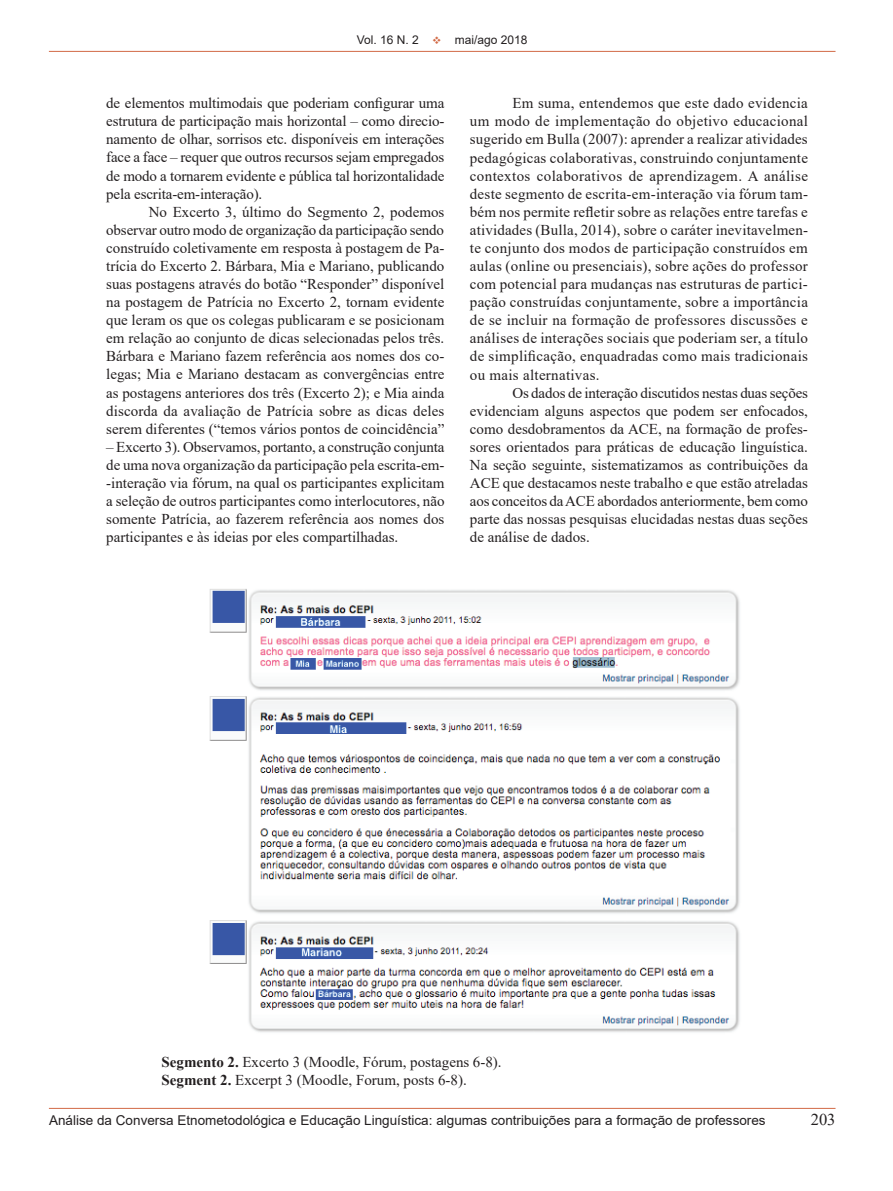
<style>
.page{position:relative;width:893px;height:1191px;background:#fff}
.page>*{position:absolute;margin:0;border:0;box-sizing:border-box;transform-origin:0 0}
.t1{font:16.5px "Times New Roman";color:#231f20}
.t2{font:15px/18.1px "Times New Roman";color:#231f20;text-align:justify}
.t3{font:13.5px "Arial";color:#231f20}
.t4{font:12px "Arial";color:#231f20}
.s1{color:#d26a46}
.s2{font-weight:700}
</style>
<div class="page">
<hr style="left:49px;top:51px;width:787px;height:1px;background:#d26a46">
<hr style="left:49px;top:1108px;width:787px;height:1px;background:#d26a46">
<img style="left:209px;top:589px;width:531px;height:443px">
<p class="t4" style="left:357px;top:31px;width:172px">Vol. 16 N. 2 <span class="s1">❖</span> mai/ago 2018</p>
<p class="t2" style="left:106px;top:94px;width:340px">de elementos multimodais que poderiam configurar uma estrutura de participação mais horizontal – como direcio&shy;namento de olhar, sorrisos etc. disponíveis em interações face a face – requer que outros recursos sejam empregados de modo a tornarem evidente e pública tal horizontalidade pela escrita-em-interação).</p>
<p class="t2" style="left:106px;top:202px;width:340px;text-indent:43px">No Excerto 3, último do Segmento 2, podemos observar outro modo de organização da participação sendo construído coletivamente em resposta à postagem de Pa&shy;trícia do Excerto 2. Bárbara, Mia e Mariano, publicando suas postagens através do botão “Responder” disponível na postagem de Patrícia no Excerto 2, tornam evidente que leram os que os colegas publicaram e se posicionam em relação ao conjunto de dicas selecionadas pelos três.<br>Bárbara e Mariano fazem referência aos nomes dos co&shy;legas; Mia e Mariano destacam as convergências entre as postagens anteriores dos três (Excerto 2); e Mia ainda discorda da avaliação de Patrícia sobre as dicas deles serem diferentes (“temos vários pontos de coincidência”</p>
<p class="t2" style="left:106px;top:437px;width:340px">– Excerto 3). Observamos, portanto, a construção conjunta de uma nova organização da participação pela escrita-em--interação via fórum, na qual os participantes explicitam a seleção de outros participantes como interlocutores, não somente Patrícia, ao fazerem referência aos nomes dos participantes e às ideias por eles compartilhadas.</p>
<p class="t2" style="left:470px;top:94px;width:340px;text-indent:43px">Em suma, entendemos que este dado evidencia um modo de implementação do objetivo educacional sugerido em Bulla (2007): aprender a realizar atividades pedagógicas colaborativas, construindo conjuntamente contextos colaborativos de aprendizagem. A análise deste segmento de escrita-em-interação via fórum tam&shy;bém nos permite refletir sobre as relações entre tarefas e atividades (Bulla, 2014), sobre o caráter inevitavelmen&shy;te conjunto dos modos de participação construídos em aulas (online ou presenciais), sobre ações do professor com potencial para mudanças nas estruturas de partici&shy;pação construídas conjuntamente, sobre a importância de se incluir na formação de professores discussões e análises de interações sociais que poderiam ser, a título de simplificação, enquadradas como mais tradicionais ou mais alternativas.</p>
<p class="t2" style="left:470px;top:383px;width:340px;text-indent:43px">Os dados de interação discutidos nestas duas seções evidenciam alguns aspectos que podem ser enfocados, como desdobramentos da ACE, na formação de profes&shy;sores orientados para práticas de educação linguística.<br>Na seção seguinte, sistematizamos as contribuições da ACE que destacamos neste trabalho e que estão atreladas aos conceitos da ACE abordados anteriormente, bem como parte das nossas pesquisas elucidadas nestas duas seções de análise de dados.</p>
<p class="t2" style="left:161px;top:1052px;width:342px"><span class="s2">Segmento 2.</span> Excerto 3 (Moodle, Fórum, postagens 6-8).<br><span class="s2">Segment 2.</span> Excerpt 3 (Moodle, Forum, posts 6-8).</p>
<p class="t3" style="left:49px;top:1111px;width:718px">Análise da Conversa Etnometodológica e Educação Linguística: algumas contribuições para a formação de professores</p>
<p class="t1" style="left:811px;top:1108px;width:26px">203</p>
</div>
